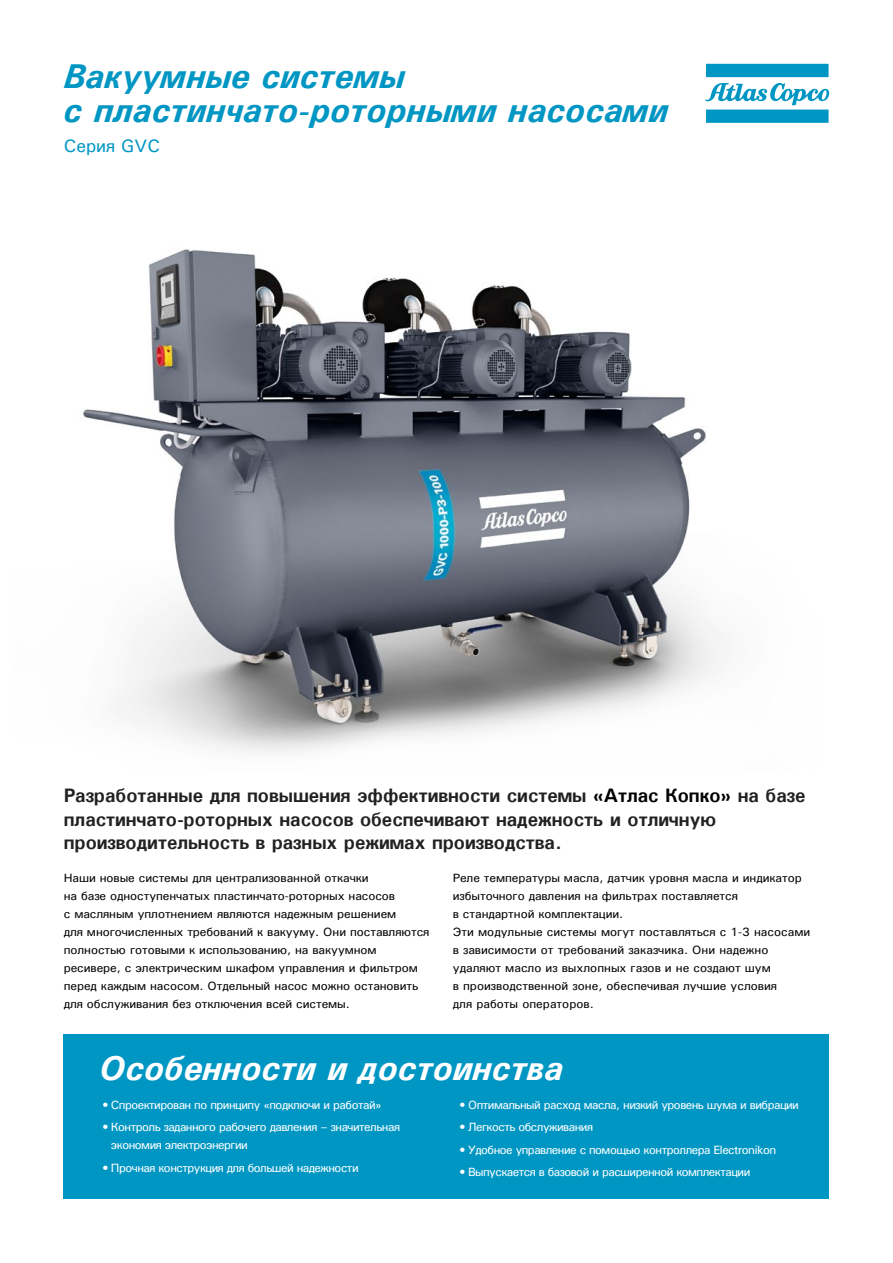
<style>
.page{position:relative;width:893px;height:1263px;background:#fff}
.page>*{position:absolute;margin:0;border:0;box-sizing:border-box;transform-origin:0 0}
.t1{font:italic 700 34.5px/34.5px "Univers";letter-spacing:.01em;color:#0096c3}
.t2{font:italic 700 34.5px "Univers";letter-spacing:.01em;color:#fff}
.t3{font:700 19.5px/23.4px "Univers";color:#232020}
.t4{font:500 18px "Univers";color:#0096c3}
.t5{font:500 12px/18px "Univers";letter-spacing:-.005em;color:#000}
.t6{font:500 12px/18px "Univers";letter-spacing:-.04em;color:#fff}
.s1{color:#000}
</style>
<div class="page">
<img style="left:83px;top:64px;width:747px;height:689px">
<div style="left:64px;top:1035px;width:765px;height:164px;background:#0096c3"></div>
<div style="left:706px;top:64px;width:122px;height:13px;background:#0096c3"></div>
<svg style="left:705px;top:83px;width:124px;height:40px"></svg>
<h1 class="t1" style="left:64px;top:58px;width:606px">Вакуумные системы<br>с пластинчато-роторными насосами</h1>
<h3 class="t4" style="left:64px;top:134px;width:98px">Серия GVC</h3>
<h2 class="t3" style="left:64px;top:783px;width:743px">Разработанные для повышения эффективности системы <span class="s1">«Атлас Копко»</span> на базе пластинчато-роторных насосов обеспечивают надежность и отличную производительность в разных режимах производства.</h2>
<p class="t5" style="left:64px;top:869px;width:367px">Наши новые системы для централизованной откачки<br>на базе одноступенчатых пластинчато-роторных насосов<br>с масляным уплотнением являются надежным решением<br>для многочисленных требований к вакууму. Они поставляются полностью готовыми к использованию, на вакуумном ресивере, с электрическим шкафом управления и фильтром перед каждым насосом. Отдельный насос можно остановить для обслуживания без отключения всей системы.</p>
<p class="t5" style="left:453px;top:869px;width:359px">Реле температуры масла, датчик уровня масла и индикатор избыточного давления на фильтрах поставляется<br>в стандартной комплектации.<br>Эти модульные системы могут поставляться с 1-3 насосами в зависимости от требований заказчика. Они надежно удаляют масло из выхлопных газов и не создают шум<br>в производственной зоне, обеспечивая лучшие условия<br>для работы операторов.</p>
<h1 class="t2" style="left:99px;top:1046px;width:465px">Особенности и достоинства</h1>
<p class="t6" style="left:102px;top:1096px;width:281px">• Спроектирован по принципу «подключи и работай»</p>
<p class="t6" style="left:111px;top:1118px;width:291px;text-indent:-9px">• Контроль заданного рабочего давления – значительная экономия электроэнергии</p>
<p class="t6" style="left:102px;top:1158px;width:258px">• Прочная конструкция для большей надежности</p>
<p class="t6" style="left:460px;top:1096px;width:341px">• Оптимальный расход масла, низкий уровень шума и вибрации</p>
<p class="t6" style="left:460px;top:1118px;width:135px">• Легкость обслуживания</p>
<p class="t6" style="left:460px;top:1140px;width:318px">• Удобное управление с помощью контроллера Electronikon</p>
<p class="t6" style="left:460px;top:1162px;width:292px">• Выпускается в базовой и расширенной комплектации</p>
</div>
